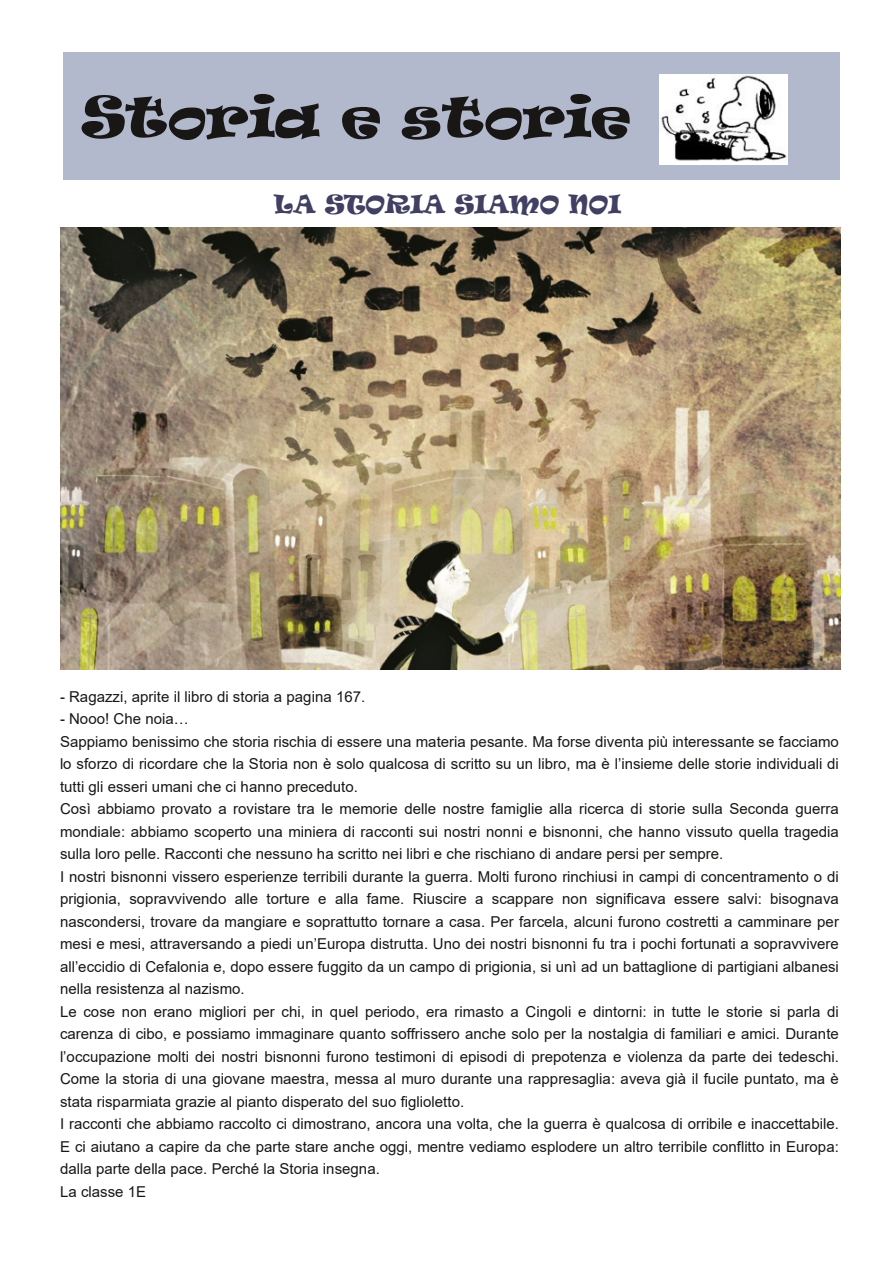
<style>
.page{position:relative;width:893px;height:1263px;background:#fff}
.page>*{position:absolute;margin:0;border:0;box-sizing:border-box;transform-origin:0 0}
.t1{font:54px "Ravie";color:#181715}
.t2{font:24px "Ravie";color:#414062}
.t3{font:15px/22.5px "Arial";letter-spacing:.005em;color:#181715}
</style>
<div class="page">
<div style="left:64px;top:53px;width:776px;height:127px;background:#b2b9cd"></div>
<img style="left:659px;top:74px;width:129px;height:90px">
<img style="left:60px;top:227px;width:780px;height:442px">
<h1 class="t1" style="left:82px;top:93px;width:550px">Storia e storie</h1>
<h2 class="t2" style="left:274px;top:194px;width:348px">LA STORIA SIAMO NOI</h2>
<p class="t3" style="left:60px;top:685px;width:307px">- Ragazzi, aprite il libro di storia a pagina 167.</p>
<p class="t3" style="left:60px;top:708px;width:780px">- Nooo! Che noia…<br>Sappiamo benissimo che storia rischia di essere una materia pesante. Ma forse diventa più interessante se facciamo lo sforzo di ricordare che la Storia non è solo qualcosa di scritto su un libro, ma è l’insieme delle storie individuali di tutti gli esseri umani che ci hanno preceduto.<br>Così abbiamo provato a rovistare tra le memorie delle nostre famiglie alla ricerca di storie sulla Seconda guerra mondiale: abbiamo scoperto una miniera di racconti sui nostri nonni e bisnonni, che hanno vissuto quella tragedia sulla loro pelle. Racconti che nessuno ha scritto nei libri e che rischiano di andare persi per sempre.<br>I nostri bisnonni vissero esperienze terribili durante la guerra. Molti furono rinchiusi in campi di concentramento o di prigionia, sopravvivendo alle torture e alla fame. Riuscire a scappare non significava essere salvi: bisognava nascondersi, trovare da mangiare e soprattutto tornare a casa. Per farcela, alcuni furono costretti a camminare per mesi e mesi, attraversando a piedi un’Europa distrutta. Uno dei nostri bisnonni fu tra i pochi fortunati a sopravvivere all’eccidio di Cefalonia e, dopo essere fuggito da un campo di prigionia, si unì ad un battaglione di partigiani albanesi nella resistenza al nazismo.<br>Le cose non erano migliori per chi, in quel periodo, era rimasto a Cingoli e dintorni: in tutte le storie si parla di carenza di cibo, e possiamo immaginare quanto soffrissero anche solo per la nostalgia di familiari e amici. Durante l’occupazione molti dei nostri bisnonni furono testimoni di episodi di prepotenza e violenza da parte dei tedeschi.<br>Come la storia di una giovane maestra, messa al muro durante una rappresaglia: aveva già il fucile puntato, ma è stata risparmiata grazie al pianto disperato del suo figlioletto.<br>I racconti che abbiamo raccolto ci dimostrano, ancora una volta, che la guerra è qualcosa di orribile e inaccettabile.<br>E ci aiutano a capire da che parte stare anche oggi, mentre vediamo esplodere un altro terribile conflitto in Europa: dalla parte della pace. Perché la Storia insegna.<br>La classe 1E</p>
</div>
